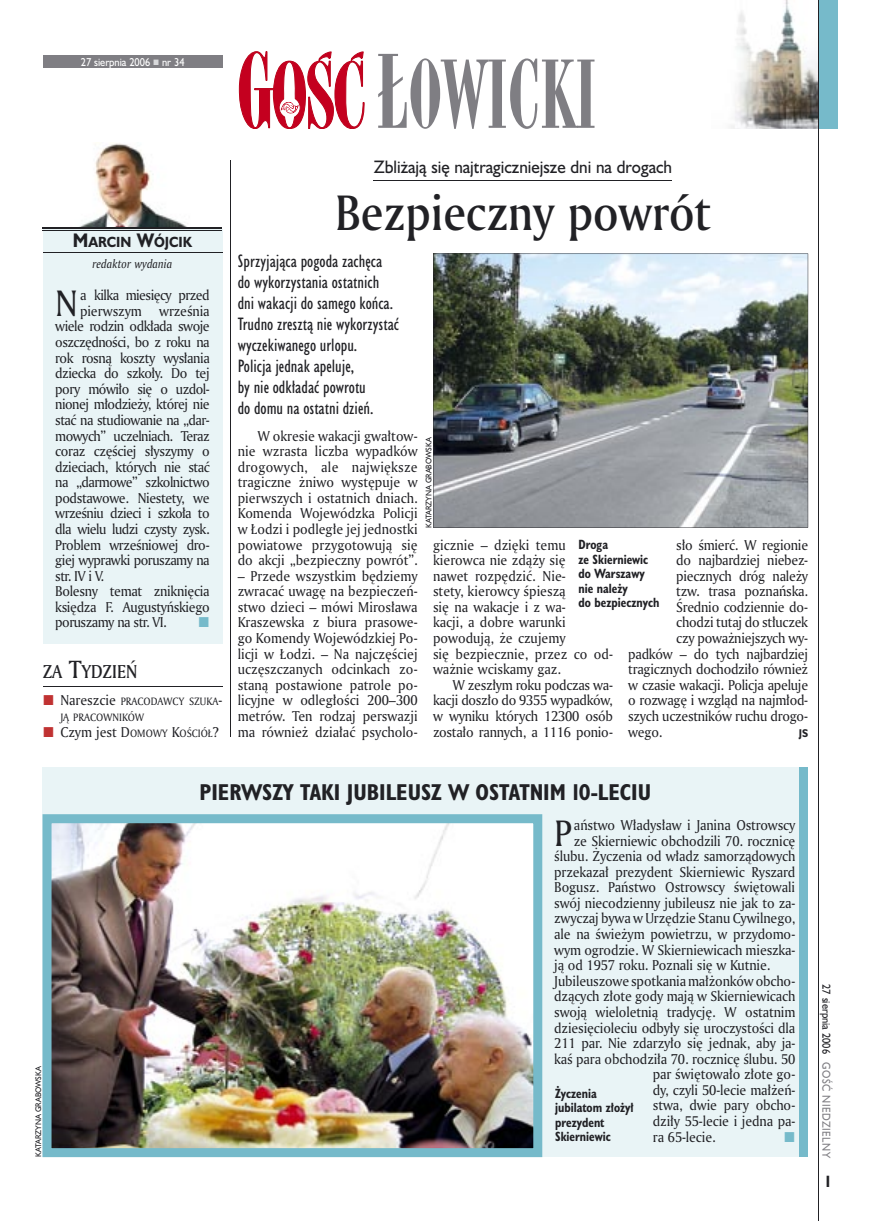
<style>
.page{position:relative;width:872px;height:1221px;background:#fff}
.page>*{position:absolute;margin:0;border:0;box-sizing:border-box;transform-origin:0 0}
.t1{font:90px "Modern 735 PL";color:#7f7e83;scale:.9 1}
.t2{font:48px "Amerigo Md PL";color:#212125;scale:.9 1}
.t3{font:35.55px "Amerigo PL";color:#212125;scale:.94 1}
.t4{font:700 21px "Humanst 521 Cn PL";color:#212125}
.t5{font:18px "Amerigo Md PL";color:#212125;scale:.9 1}
.t6{font:16.5px/21px "Humanst 521 Cn PL";color:#212125}
.t7{font:16.5px "Humanst 521 PL";color:#212125;scale:.94 1}
.t8{font:700 15px "Humanst 521 Cn PL";color:#212125;scale:.94 1}
.t9{font:13.8px/15.6px "Amerigo PL";letter-spacing:-.01em;color:#212125;text-align:justify;scale:.94 1}
.t10{font:13.8px/15.6px "Amerigo PL";letter-spacing:-.04em;color:#212125;scale:.94 1}
.t11{font:700 13.5px "Humanst 521 PL";color:#212125;scale:.9 1}
.t12{font:700 12.3px/14.4px "Humanst 521 Cn PL";color:#212125;scale:.94 1}
.t13{font:italic 11.7px "Amerigo PL";color:#212125;scale:.94 1}
.t14{font:10.5px "Humanst 521 PL";color:#fff;scale:.9 1}
.t15{font:10.5px "Humanst 521 PL";letter-spacing:.05em;color:#7f7e83;scale:.9 1}
.t16{font:10.5px "Humanst 521 PL";color:#212125;scale:.9 1}
.t17{font:10.35px/15.6px "Amerigo PL";color:#212125;scale:.94 1}
.t18{font:700 10.35px "Humanst 521 PL";color:#212125;scale:.9 1}
.t19{font:7.5px "Humanst 521 PL";color:#212125;scale:.94 1}
.s1{font-size:18px}
.s2{font-size:24px}
.s3{font-size:13.8px}
.s4{font-size:10.35px}
.s5{font-size:97.5px}
</style>
<div class="page">
<img style="left:730px;top:0;width:88px;height:129px">
<svg style="left:239px;top:51px;width:125px;height:78px"></svg>
<div style="left:43px;top:55px;width:179px;height:13px;background:#7f7e83"></div>
<div style="left:818px;top:0;width:19px;height:129px;background:#76baca"></div>
<hr style="left:818px;top:0;width:1px;height:1220px;background:#212125">
<div style="left:43px;top:767px;width:765px;height:389px;background:#e9f4f6"></div>
<div style="left:799px;top:767px;width:9px;height:389px;background:#76baca"></div>
<img style="left:43px;top:814px;width:499px;height:342px">
<div style="left:43px;top:229px;width:179px;height:414px;background:#e9f4f6"></div>
<hr style="left:43px;top:686px;width:179px;height:1px;background:#212125">
<img style="left:79px;top:143px;width:108px;height:84px">
<hr style="left:43px;top:227px;width:179px;height:2px;background:#212125">
<hr style="left:43px;top:230px;width:179px;height:1px;background:#212125">
<hr style="left:43px;top:252px;width:179px;height:1px;background:#212125">
<hr style="left:374px;top:180px;width:298px;height:1px;background:#212125">
<hr style="left:230px;top:160px;width:1px;height:576px;background:#212125">
<img style="left:433px;top:253px;width:375px;height:274px">
<p class="t14" style="left:81px;top:55px;width:117px">27 sierpnia 2006 nr 34</p>
<p class="t11" style="left:73px;top:232px;width:134px"><span class="s1">M</span>ARCIN <span class="s1">W</span>ÓJCIK</p>
<p class="t13" style="left:93px;top:256px;width:86px">redaktor wydania</p>
<h3 class="t3" style="left:55px;top:279px;width:26px">N</h3>
<p class="t10" style="left:80px;top:287px;width:139px">a kilka miesięcy przed pierwszym</p>
<p class="t10" style="left:55px;top:303px;width:166px;text-indent:104px">września wiele rodzin odkłada swoje oszczędności, bo z roku na rok rosną koszty wysłania dziecka do szkoły. Do tej pory mówiło się o uzdol&shy;nionej młodzieży, której nie stać na studiowanie na „dar&shy;mowych” uczelniach. Teraz coraz częściej słyszymy o dzieciach, których nie stać na „darmowe” szkolnictwo podstawowe. Niestety, we wrześniu dzieci i szkoła to dla wielu ludzi czysty zysk.<br>Problem wrześniowej dro&shy;giej wyprawki poruszamy na str. IV i V.<br>Bolesny temat zniknięcia księdza F. Augustyńskiego poruszamy na str. VI.</p>
<h3 class="t5" style="left:43px;top:659px;width:107px">ZA <span class="s2">T</span>YDZIEŃ</h3>
<p class="t17" style="left:60px;top:693px;width:174px"><span class="s3">Nareszcie</span> PRACODAWCY SZUKA<span class="s3">-<br></span>JĄ PRACOWNIKÓW</p>
<p class="t9" style="left:60px;top:723px;width:170px">Czym jest D<span class="s4">OMOWY</span> K<span class="s4">OŚCIÓŁ</span>?</p>
<h1 class="t1" style="left:375px;top:39px;width:248px"><span class="s5">Ł</span>OWICKI</h1>
<p class="t7" style="left:374px;top:156px;width:319px">Zbliżają się najtragiczniejsze dni na drogach</p>
<h2 class="t2" style="left:335px;top:180px;width:419px">Bezpieczny powrót</h2>
<p class="t6" style="left:238px;top:250px;width:163px">Sprzyjająca pogoda zachęca<br>do wykorzystania ostatnich dni wakacji do samego końca.<br>Trudno zresztą nie wykorzystać wyczekiwanego urlopu.<br>Policja jednak apeluje,<br>by nie odkładać powrotu<br>do domu na ostatni dzień.</p>
<p class="t9" style="left:238px;top:427px;width:193px;text-indent:20px">W okresie wakacji gwałtow&shy;nie wzrasta liczba wypadków drogowych, ale największe tragiczne żniwo występuje w pierwszych i ostatnich dniach.<br>Komenda Wojewódzka Policji w Łodzi i podległe jej jednostki powiatowe przygotowują się do akcji „bezpieczny powrót”.</p>
<p class="t9" style="left:238px;top:567px;width:193px">– Przede wszystkim będziemy zwracać uwagę na bezpieczeń&shy;stwo dzieci – mówi Mirosława Kraszewska z biura prasowe&shy;go Komendy Wojewódzkiej Po&shy;licji w Łodzi. – Na najczęściej uczęszczanych odcinkach zo&shy;staną postawione patrole po&shy;licyjne w odległości 200–300 metrów. Ten rodzaj perswazji ma również działać psycholo-</p>
<p class="t19" style="left:423px;top:528px;width:98px;rotate:-90deg">KATARZYNA GRABOWSKA</p>
<p class="t9" style="left:433px;top:536px;width:193px;text-align:left">gicznie – dzięki temu kierowca nie zdąży się<br>nawet rozpędzić. Nie-<br>stety, kierowcy śpieszą<br>się na wakacje i z wa-<br>kacji, a dobre warunki powodują, że czujemy<br>się bezpiecznie, przez co od&shy;ważnie wciskamy gaz.</p>
<p class="t9" style="left:433px;top:676px;width:193px;text-indent:20px">W zeszłym roku podczas wa&shy;kacji doszło do 9355 wypadków, w wyniku których 12300 osób zostało rannych, a 1116 ponio-</p>
<p class="t9" style="left:676px;top:536px;width:142px">sło śmierć. W regionie</p>
<p class="t9" style="left:676px;top:552px;width:142px">do najbardziej niebez-</p>
<p class="t9" style="left:676px;top:567px;width:142px">piecznych dróg należy</p>
<p class="t9" style="left:676px;top:583px;width:142px">tzw. trasa poznańska.</p>
<p class="t9" style="left:676px;top:598px;width:142px">Średnio codziennie do-</p>
<p class="t9" style="left:676px;top:614px;width:142px">chodzi tutaj do stłuczek</p>
<p class="t9" style="left:676px;top:630px;width:142px">czy poważniejszych wy-</p>
<p class="t9" style="left:628px;top:645px;width:193px">padków – do tych najbardziej</p>
<p class="t9" style="left:628px;top:661px;width:193px">tragicznych dochodziło również</p>
<p class="t9" style="left:628px;top:676px;width:193px">w czasie wakacji. Policja apeluje</p>
<p class="t9" style="left:628px;top:692px;width:193px">o rozwagę i wzgląd na najmłod-</p>
<p class="t9" style="left:628px;top:707px;width:193px">szych uczestników ruchu drogo-</p>
<p class="t9" style="left:628px;top:723px;width:38px">wego.</p>
<p class="t18" style="left:799px;top:725px;width:12px">JS</p>
<p class="t12" style="left:578px;top:537px;width:88px">Droga<br>ze Skierniewic do Warszawy nie należy<br>do bezpiecznych</p>
<p class="t19" style="left:33px;top:1156px;width:98px;rotate:-90deg">KATARZYNA GRABOWSKA</p>
<h3 class="t4" style="left:200px;top:777px;width:453px">PIERWSZY TAKI JUBILEUSZ W OSTATNIM 10-LECIU</h3>
<h3 class="t3" style="left:554px;top:809px;width:20px">P</h3>
<p class="t9" style="left:574px;top:816px;width:237px">aństwo Władysław i Janina Ostrowscy</p>
<p class="t9" style="left:574px;top:832px;width:237px">ze Skierniewic obchodzili 70. rocznicę</p>
<p class="t9" style="left:554px;top:848px;width:258px">ślubu. Życzenia od władz samorządowych</p>
<p class="t9" style="left:554px;top:863px;width:258px">przekazał prezydent Skierniewic Ryszard</p>
<p class="t9" style="left:554px;top:879px;width:258px">Bogusz. Państwo Ostrowscy świętowali</p>
<p class="t9" style="left:554px;top:894px;width:258px">swój niecodzienny jubileusz nie jak to za-</p>
<p class="t9" style="left:554px;top:910px;width:258px">zwyczaj bywa w Urzędzie Stanu Cywilnego,</p>
<p class="t9" style="left:554px;top:925px;width:258px">ale na świeżym powietrzu, w przydomo-</p>
<p class="t9" style="left:554px;top:941px;width:258px">wym ogrodzie. W Skierniewicach mieszka-</p>
<p class="t9" style="left:554px;top:957px;width:231px">ją od 1957 roku. Poznali się w Kutnie.</p>
<p class="t9" style="left:554px;top:972px;width:258px">Jubileuszowe spotkania małżonków obcho-</p>
<p class="t9" style="left:554px;top:988px;width:258px">dzących złote gody mają w Skierniewicach</p>
<p class="t9" style="left:554px;top:1003px;width:258px">swoją wieloletnią tradycję. W ostatnim</p>
<p class="t9" style="left:554px;top:1019px;width:258px">dziesięcioleciu odbyły się uroczystości dla</p>
<p class="t9" style="left:554px;top:1034px;width:258px">211 par. Nie zdarzyło się jednak, aby ja-</p>
<p class="t9" style="left:554px;top:1050px;width:258px">kaś para obchodziła 70. rocznicę ślubu. 50</p>
<p class="t9" style="left:653px;top:1066px;width:153px">par świętowało złote go-</p>
<p class="t9" style="left:653px;top:1081px;width:153px">dy, czyli 50-lecie małżeń-</p>
<p class="t9" style="left:653px;top:1097px;width:153px">stwa, dwie pary obcho-</p>
<p class="t9" style="left:653px;top:1112px;width:153px">dziły 55-lecie i jedna pa-</p>
<p class="t9" style="left:653px;top:1128px;width:68px">ra 65-lecie.</p>
<p class="t12" style="left:555px;top:1085px;width:85px">Życzenia jubilatom złożył prezydent<br>Skierniewic</p>
<p class="t16" style="left:833px;top:984px;width:79px;rotate:90deg">27 sierpnia 2006</p>
<p class="t15" style="left:833px;top:1062px;width:108px;rotate:90deg">GOŚĆ NIEDZIELNY</p>
<p class="t8" style="left:825px;top:1171px;width:6px">I</p>
</div>
